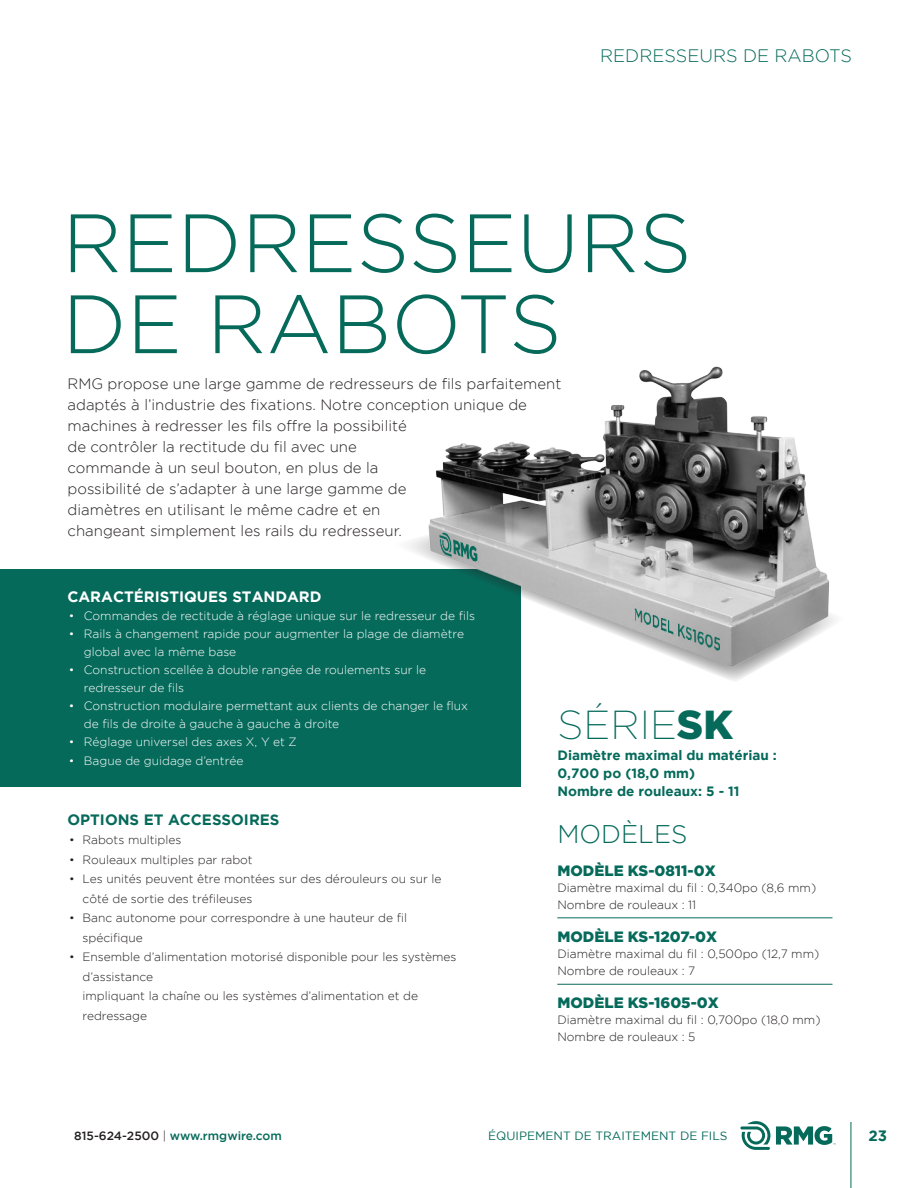
<style>
.page{position:relative;width:918px;height:1188px;background:#fff}
.page>*{position:absolute;margin:0;border:0;box-sizing:border-box;transform-origin:0 0}
.t1{font:300 82.5px "Gotham";color:#066a5b}
.t2{font:200 40.5px "Gotham";color:#066a5b}
.t3{font:300 25.5px "Gotham";color:#066a5b}
.t4{font:300 18px "Gotham";color:#066a5b}
.t5{font:300 15px/21px "Gotham";color:#231f20}
.t6{font:900 15px "Gotham";color:#066a5b}
.t7{font:700 15px "Gotham";color:#fff}
.t8{font:700 15px "Gotham";color:#066a5b}
.t9{font:700 13.5px/18px "Gotham";color:#066a5b}
.t10{font:300 12px/19.5px "Gotham";color:#231f20}
.t11{font:300 12px/18px "Gotham";color:#fff}
.t12{font:500 12px "Gotham";color:#066a5b}
.t13{font:12px "Gotham";color:#066a5b}
.s1{font-weight:900}
.s2{color:#231f20}
.s3{font-weight:300;color:#231f20}
</style>
<div class="page">
<hr style="left:851px;top:1122px;width:1px;height:66px;background:#066a5b">
<svg style="left:776px;top:1126px;width:60px;height:19px"></svg>
<svg style="left:740px;top:1121px;width:30px;height:29px"></svg>
<div style="left:0;top:570px;width:521px;height:217px;background:#066a5b"></div>
<img style="left:397px;top:366px;width:438px;height:315px">
<hr style="left:557px;top:917px;width:275px;height:1px;background:#066a5b">
<hr style="left:557px;top:984px;width:275px;height:1px;background:#066a5b">
<h3 class="t4" style="left:600px;top:45px;width:253px">REDRESSEURS DE RABOTS</h3>
<p class="t1" style="left:62px;top:198px;width:631px">REDRESSEURS</p>
<p class="t1" style="left:62px;top:279px;width:501px">DE RABOTS</p>
<p class="t5" style="left:68px;top:373px;width:495px">RMG propose une large gamme de redresseurs de fils parfaitement adaptés à l’industrie des fixations. Notre conception unique de machines à redresser les fils offre la possibilité<br>de contrôler la rectitude du fil avec une<br>commande à un seul bouton, en plus de la<br>possibilité de s’adapter à une large gamme de<br>diamètres en utilisant le même cadre et en<br>changeant simplement les rails du redresseur.</p>
<p class="t7" style="left:67px;top:588px;width:256px">CARACTÉRISTIQUES STANDARD</p>
<p class="t11" style="left:69px;top:606px;width:408px">• Commandes de rectitude à réglage unique sur le redresseur de fils</p>
<p class="t11" style="left:84px;top:624px;width:382px;text-indent:-15px">• Rails à changement rapide pour augmenter la plage de diamètre global avec la même base</p>
<p class="t11" style="left:84px;top:660px;width:344px;text-indent:-15px">• Construction scellée à double rangée de roulements sur le redresseur de fils</p>
<p class="t11" style="left:84px;top:696px;width:386px;text-indent:-15px">• Construction modulaire permettant aux clients de changer le flux de fils de droite à gauche à gauche à droite</p>
<p class="t11" style="left:69px;top:732px;width:229px">• Réglage universel des axes X, Y et Z</p>
<p class="t11" style="left:69px;top:752px;width:176px">• Bague de guidage d’entrée</p>
<p class="t8" style="left:68px;top:811px;width:214px">OPTIONS ET ACCESSOIRES</p>
<p class="t10" style="left:69px;top:830px;width:114px">• Rabots multiples</p>
<p class="t10" style="left:69px;top:850px;width:185px">• Rouleaux multiples par rabot</p>
<p class="t10" style="left:82px;top:869px;width:361px;text-indent:-14px">• Les unités peuvent être montées sur des dérouleurs ou sur le côté de sortie des tréfileuses</p>
<p class="t10" style="left:82px;top:908px;width:326px;text-indent:-14px">• Banc autonome pour correspondre à une hauteur de fil spécifique</p>
<p class="t10" style="left:82px;top:947px;width:376px;text-indent:-14px">• Ensemble d’alimentation motorisé disponible pour les systèmes d’assistance<br>impliquant la chaîne ou les systèmes d’alimentation et de redressage</p>
<p class="t2" style="left:557px;top:703px;width:177px">SÉRIE<span class="s1">SK</span></p>
<p class="t9" style="left:557px;top:746px;width:221px">Diamètre maximal du matériau :<br>0,700 po (18,0 mm)<br>Nombre de rouleaux: 5 - 11</p>
<p class="t3" style="left:557px;top:820px;width:132px">MODÈLES</p>
<p class="t6" style="left:557px;top:862px;width:160px">MODÈLE KS-0811-0X</p>
<p class="t10" style="left:557px;top:878px;width:260px">Diamètre maximal du fil : 0,340po (8,6 mm)</p>
<p class="t10" style="left:557px;top:895px;width:140px">Nombre de rouleaux : 11</p>
<p class="t6" style="left:557px;top:928px;width:161px">MODÈLE KS-1207-0X</p>
<p class="t10" style="left:557px;top:944px;width:263px">Diamètre maximal du fil : 0,500po (12,7 mm)</p>
<p class="t10" style="left:557px;top:961px;width:139px">Nombre de rouleaux : 7</p>
<p class="t6" style="left:557px;top:994px;width:163px">MODÈLE KS-1605-0X</p>
<p class="t10" style="left:557px;top:1010px;width:265px">Diamètre maximal du fil : 0,700po (18,0 mm)</p>
<p class="t10" style="left:557px;top:1027px;width:140px">Nombre de rouleaux : 5</p>
<p class="t12" style="left:74px;top:1129px;width:209px"><span class="s2">815-624-2500</span> <span class="s3">|</span> www.rmgwire.com</p>
<p class="t13" style="left:488px;top:1129px;width:241px">ÉQUIPEMENT DE TRAITEMENT DE FILS</p>
<p class="t8" style="left:868px;top:1127px;width:20px">23</p>
</div>
